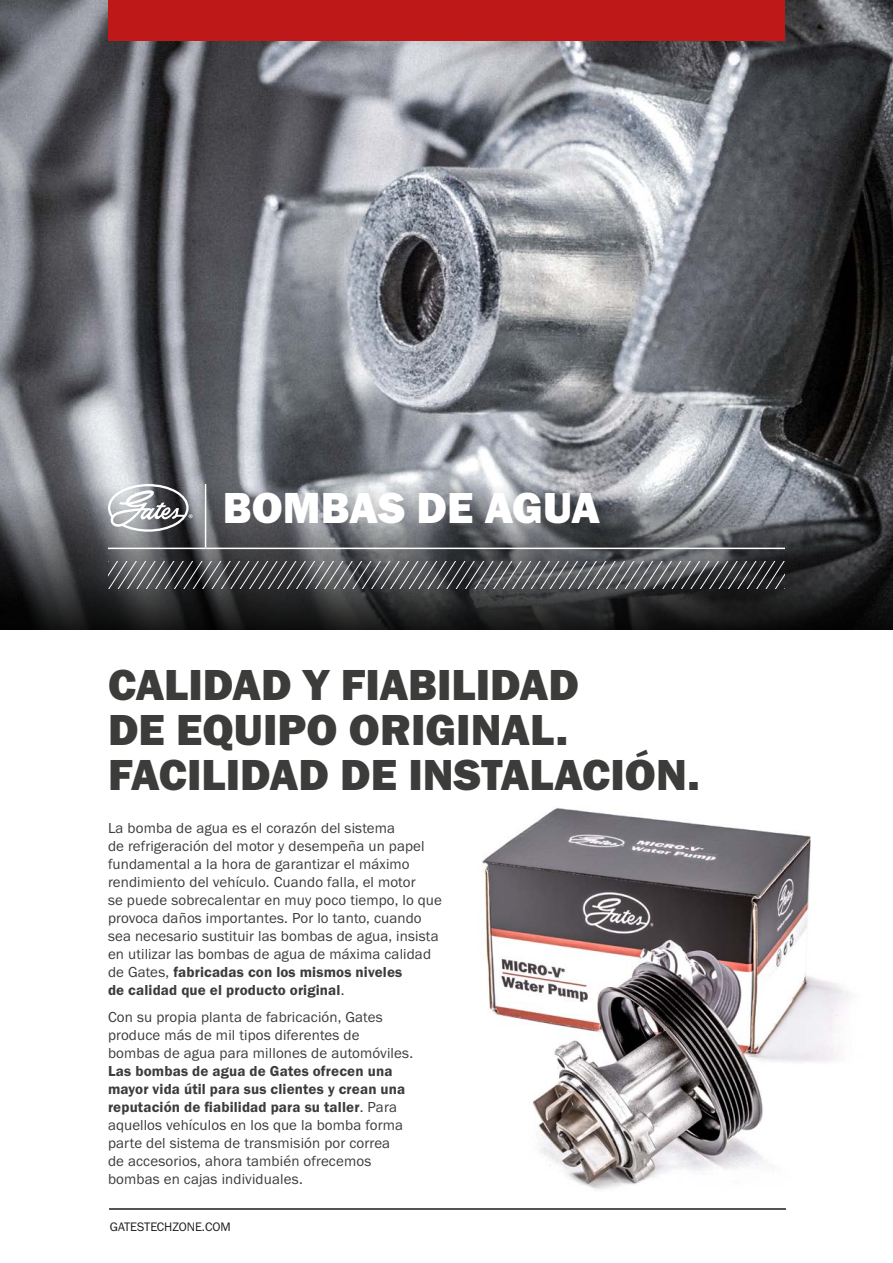
<style>
.page{position:relative;width:893px;height:1263px;background:#fff}
.page>*{position:absolute;margin:0;border:0;box-sizing:border-box;transform-origin:0 0}
.COVER_-_Title{font:45px/45px "Franklin Gothic URW Hea";color:#3c3c3b}
.HEADER_-_Title{font:45px "Franklin Gothic URW Hea";color:#fff}
.BODY_-_Copy{font:15px/18px "Franklin Gothic URW Boo";letter-spacing:.01em;color:#3c3c3b}
.BODY_-_Footer{font:12.75px "Franklin Gothic URW Boo";color:#1d1d1b}
.s1{font-family:"Franklin Gothic URW Dem"}
</style>
<div class="page">
<img style="left:0;top:0;width:893px;height:484px">
<img style="left:482px;top:808px;width:367px;height:382px">
<hr style="left:109px;top:1208px;width:677px;height:2px;background:#1d1d1b">
<svg style="left:0;top:484px;width:893px;height:145px;background:#4d4e51"></svg>
<hr style="left:205px;top:484px;width:1px;height:64px;background:#fff">
<hr style="left:108px;top:548px;width:98px;height:1px;background:#fff">
<hr style="left:206px;top:548px;width:579px;height:1px;background:#fff">
<svg style="left:108px;top:484px;width:85px;height:48px"></svg>
<svg style="left:108px;top:562px;width:677px;height:27px;background:#595a5c"></svg>
<div style="left:108px;top:0;width:677px;height:40px;background:#be1818"></div>
<p class="HEADER_-_Title" style="left:223px;top:479px;width:379px">BOMBAS DE AGUA</p>
<p class="COVER_-_Title" style="left:108px;top:661px;width:593px">CALIDAD Y FIABILIDAD<br>DE EQUIPO ORIGINAL.<br>FACILIDAD DE INSTALACIÓN.</p>
<p class="BODY_-_Copy" style="left:108px;top:819px;width:335px">La bomba de agua es el corazón del sistema<br>de refrigeración del motor y desempeña un papel fundamental a la hora de garantizar el máximo rendimiento del vehículo. Cuando falla, el motor<br>se puede sobrecalentar en muy poco tiempo, lo que provoca daños importantes. Por lo tanto, cuando sea necesario sustituir las bombas de agua, insista en utilizar las bombas de agua de máxima calidad de Gates, <span class="s1">fabricadas con los mismos niveles<br>de calidad que el producto original</span>.</p>
<p class="BODY_-_Copy" style="left:108px;top:1008px;width:307px">Con su propia planta de fabricación, Gates produce más de mil tipos diferentes de bombas de agua para millones de automóviles.<br><span class="s1">Las bombas de agua de Gates ofrecen una mayor vida útil para sus clientes y crean una reputación de fiabilidad para su taller</span>. Para aquellos vehículos en los que la bomba forma parte del sistema de transmisión por correa<br>de accesorios, ahora también ofrecemos bombas en cajas individuales.</p>
<p class="BODY_-_Footer" style="left:110px;top:1219px;width:123px">GATESTECHZONE.COM</p>
</div>
